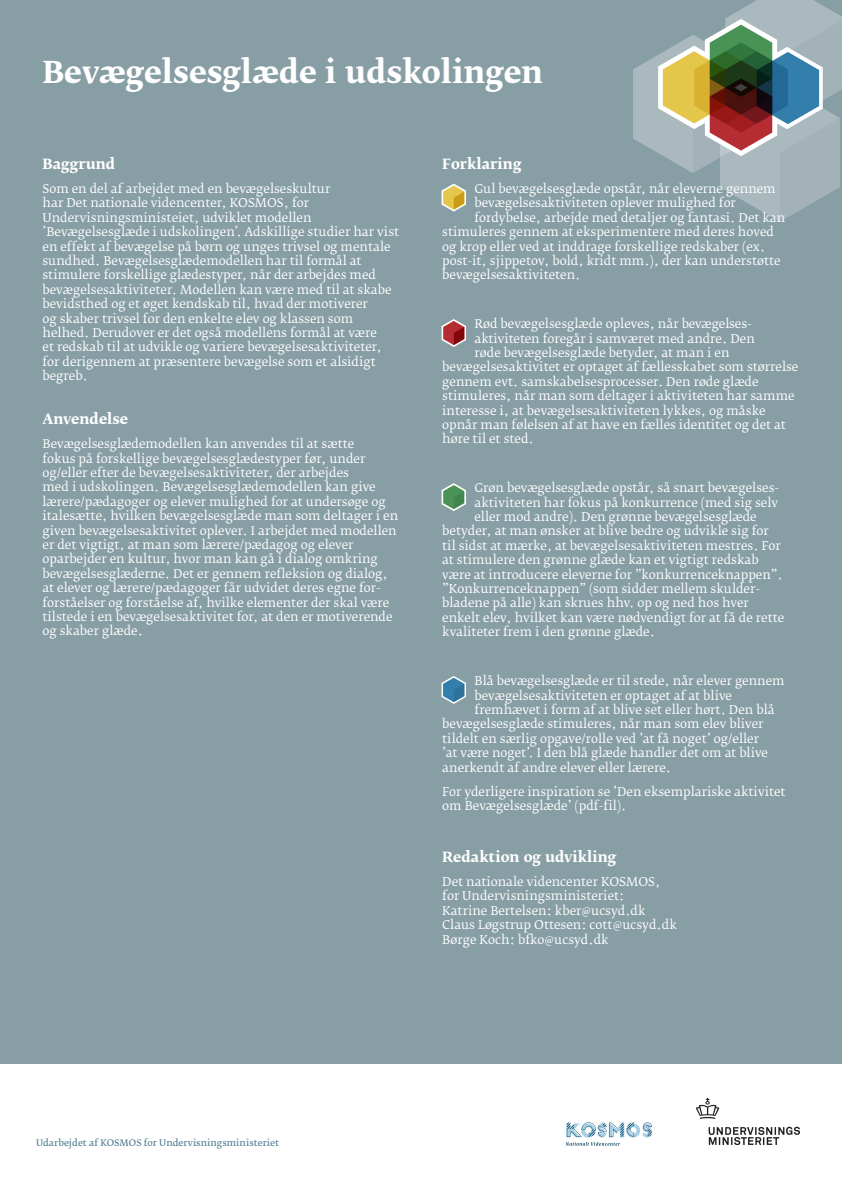
<style>
.page{position:relative;width:842px;height:1191px;background:#fff}
.page>*{position:absolute;margin:0;border:0;box-sizing:border-box;transform-origin:0 0}
.Heading_1{font:700 30px "Fedra Serif B Std";color:#fff}
.Heading_2{font:700 14px "Fedra Serif B Std";color:#fff}
.Brødtekst{font:12px/14.4px "Fedra Serif B Std";color:#fff}
.udarbejdet_af{font:600 9px "Fedra Serif B Std";color:#568096}
</style>
<div class="page">
<div style="left:0;top:0;width:842px;height:1063px;background:#889ea5"></div>
<svg style="left:633px;top:0;width:209px;height:222px"></svg>
<svg style="left:441px;top:319px;width:25px;height:28px"></svg>
<svg style="left:441px;top:483px;width:25px;height:28px"></svg>
<svg style="left:441px;top:676px;width:25px;height:28px"></svg>
<svg style="left:441px;top:184px;width:25px;height:28px"></svg>
<svg style="left:566px;top:1122px;width:86px;height:23px"></svg>
<img style="left:697px;top:1097px;width:103px;height:48px">
<p class="Heading_1" style="left:42px;top:55px;width:502px">Bevægelsesglæde i udskolingen</p>
<p class="Heading_2" style="left:43px;top:155px;width:74px">Baggrund</p>
<p class="Brødtekst" style="left:43px;top:182px;width:358px">Som en del af arbejdet med en bevægelseskultur<br>har Det nationale videncenter, KOSMOS, for Undervisningsministeiet, udviklet modellen ’Bevægelsesglæde i udskolingen’. Adskillige studier har vist en effekt af bevægelse på børn og unges trivsel og mentale sundhed. Bevægelsesglædemodellen har til formål at stimulere forskellige glædestyper, når der arbejdes med bevægelsesaktiviteter. Modellen kan være med til at skabe bevidsthed og et øget kendskab til, hvad der motiverer<br>og skaber trivsel for den enkelte elev og klassen som helhed. Derudover er det også modellens formål at være<br>et redskab til at udvikle og variere bevægelsesaktiviteter, for derigennem at præsentere bevægelse som et alsidigt begreb.</p>
<p class="Heading_2" style="left:43px;top:411px;width:87px">Anvendelse</p>
<p class="Brødtekst" style="left:43px;top:437px;width:357px">Bevægelsesglædemodellen kan anvendes til at sætte<br>fokus på forskellige bevægelsesglædestyper før, under og/eller efter de bevægelsesaktiviteter, der arbejdes<br>med i udskolingen. Bevægelsesglædemodellen kan give lærere/pædagoger og elever mulighed for at undersøge og italesætte, hvilken bevægelsesglæde man som deltager i en given bevægelsesaktivitet oplever. I arbejdet med modellen er det vigtigt, at man som lærere/pædagog og elever oparbejder en kultur, hvor man kan gå i dialog omkring bevægelsesglæderne. Det er gennem refleksion og dialog, at elever og lærere/pædagoger får udvidet deres egne for&shy;forståelser og forståelse af, hvilke elementer der skal være tilstede i en bevægelsesaktivitet for, at den er motiverende og skaber glæde.</p>
<p class="Heading_2" style="left:442px;top:155px;width:81px">Forklaring</p>
<p class="Brødtekst" style="left:474px;top:182px;width:303px">Gul bevægelsesglæde opstår, når eleverne gennem</p>
<p class="Brødtekst" style="left:474px;top:196px;width:263px">bevægelsesaktiviteten oplever mulighed for</p>
<p class="Brødtekst" style="left:474px;top:210px;width:312px">fordybelse, arbejde med detaljer og fantasi. Det kan</p>
<p class="Brødtekst" style="left:442px;top:225px;width:333px">stimuleres gennem at eksperimentere med deres hoved</p>
<p class="Brødtekst" style="left:442px;top:239px;width:324px">og krop eller ved at inddrage forskellige redskaber (ex.</p>
<p class="Brødtekst" style="left:442px;top:254px;width:340px">post-it, sjippetov, bold, kridt mm.), der kan understøtte</p>
<p class="Brødtekst" style="left:442px;top:268px;width:140px">bevægelsesaktiviteten.</p>
<p class="Brødtekst" style="left:474px;top:317px;width:279px">Rød bevægelsesglæde opleves, når bevægelses-</p>
<p class="Brødtekst" style="left:474px;top:331px;width:282px">aktiviteten foregår i samværet med andre. Den</p>
<p class="Brødtekst" style="left:474px;top:346px;width:256px">røde bevægelsesglæde betyder, at man i en</p>
<p class="Brødtekst" style="left:442px;top:360px;width:358px">bevægelsesaktivitet er optaget af fællesskabet som størrelse</p>
<p class="Brødtekst" style="left:442px;top:374px;width:318px">gennem evt. samskabelsesprocesser. Den røde glæde</p>
<p class="Brødtekst" style="left:442px;top:389px;width:354px">stimuleres, når man som deltager i aktiviteten har samme</p>
<p class="Brødtekst" style="left:442px;top:403px;width:325px">interesse i, at bevægelsesaktiviteten lykkes, og måske</p>
<p class="Brødtekst" style="left:442px;top:418px;width:345px">opnår man følelsen af at have en fælles identitet og det at</p>
<p class="Brødtekst" style="left:442px;top:432px;width:93px">høre til et sted.</p>
<p class="Brødtekst" style="left:474px;top:481px;width:306px">Grøn bevægelsesglæde opstår, så snart bevægelses-</p>
<p class="Brødtekst" style="left:474px;top:495px;width:305px">aktiviteten har fokus på konkurrence (med sig selv</p>
<p class="Brødtekst" style="left:474px;top:510px;width:284px">eller mod andre). Den grønne bevægelsesglæde</p>
<p class="Brødtekst" style="left:442px;top:524px;width:328px">betyder, at man ønsker at blive bedre og udvikle sig for</p>
<p class="Brødtekst" style="left:442px;top:538px;width:340px">til sidst at mærke, at bevægelsesaktiviteten mestres. For</p>
<p class="Brødtekst" style="left:442px;top:553px;width:318px">at stimulere den grønne glæde kan et vigtigt redskab</p>
<p class="Brødtekst" style="left:442px;top:567px;width:342px">være at introducere eleverne for ”konkurrenceknappen”.</p>
<p class="Brødtekst" style="left:442px;top:582px;width:319px">”Konkurrenceknappen” (som sidder mellem skulder-</p>
<p class="Brødtekst" style="left:442px;top:596px;width:308px">bladene på alle) kan skrues hhv. op og ned hos hver</p>
<p class="Brødtekst" style="left:442px;top:610px;width:343px">enkelt elev, hvilket kan være nødvendigt for at få de rette</p>
<p class="Brødtekst" style="left:442px;top:625px;width:214px">kvaliteter frem i den grønne glæde.</p>
<p class="Brødtekst" style="left:474px;top:674px;width:312px">Blå bevægelsesglæde er til stede, når elever gennem</p>
<p class="Brødtekst" style="left:474px;top:688px;width:259px">bevægelsesaktiviteten er optaget af at blive</p>
<p class="Brødtekst" style="left:474px;top:702px;width:302px">fremhævet i form af at blive set eller hørt. Den blå</p>
<p class="Brødtekst" style="left:442px;top:717px;width:323px">bevægelsesglæde stimuleres, når man som elev bliver</p>
<p class="Brødtekst" style="left:442px;top:731px;width:318px">tildelt en særlig opgave/rolle ved ’at få noget’ og/eller</p>
<p class="Brødtekst" style="left:442px;top:746px;width:327px">’at være noget’. I den blå glæde handler det om at blive</p>
<p class="Brødtekst" style="left:442px;top:760px;width:230px">anerkendt af andre elever eller lærere.</p>
<p class="Brødtekst" style="left:442px;top:784px;width:345px">For yderligere inspiration se ’Den eksemplariske aktivitet om Bevægelsesglæde’ (pdf-fil).</p>
<p class="Heading_2" style="left:442px;top:848px;width:176px">Redaktion og udvikling</p>
<p class="Brødtekst" style="left:442px;top:874px;width:236px">Det nationale videncenter KOSMOS, for Undervisningsministeriet:<br>Katrine Bertelsen: kber@ucsyd.dk Claus Løgstrup Ottesen: cott@ucsyd.dk Børge Koch: bfko@ucsyd.dk</p>
<p class="udarbejdet_af" style="left:36px;top:1137px;width:245px">Udarbejdet af KOSMOS for Undervisningsministeriet</p>
</div>
